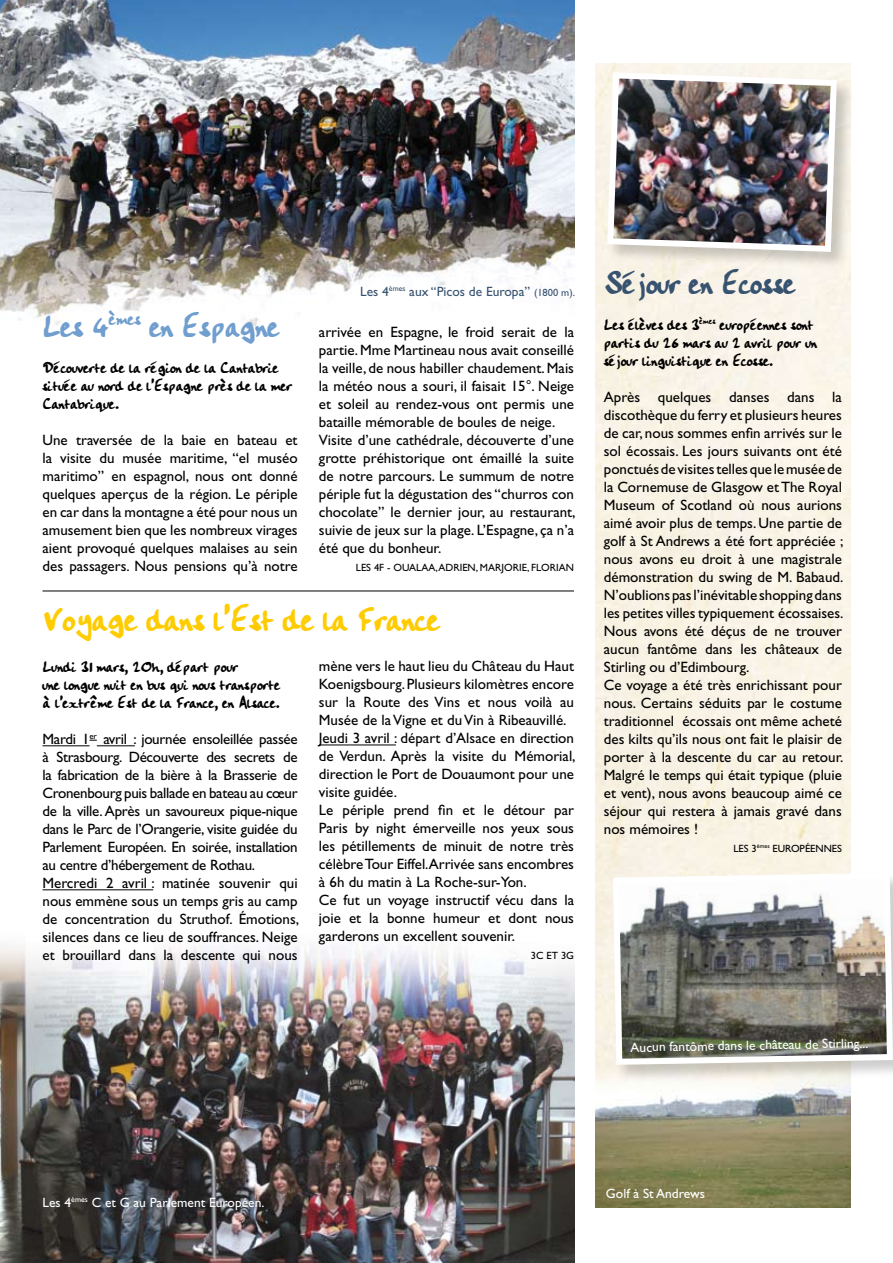
<style>
.page{position:relative;width:893px;height:1263px;background:#fff}
.page>*{position:absolute;margin:0;border:0;box-sizing:border-box;transform-origin:0 0}
.t1{font:39px "Handwriting Plain";color:#fecc00}
.t2{font:36px "Handwriting Plain";color:#6f9ecf}
.t3{font:36px "Handwriting Plain";color:#385370}
.t4{font:18px/18px "Handwriting Plain";color:#000}
.t5{font:15px/18px "Gill Sans";color:#000}
.t6{font:15px/18px "Gill Sans";letter-spacing:-.02em;color:#000}
.t7{font:13.5px "Gill Sans";color:#fff}
.t8{font:13.5px "Gill Sans";color:#385370}
.t9{font:10.5px "Gill Sans";color:#000}
.s1{font-size:10.5px}
</style>
<div class="page">
<img style="left:595px;top:64px;width:255px;height:1144px">
<img style="left:0;top:944px;width:574px;height:319px">
<img style="left:0;top:0;width:574px;height:329px">
<hr style="left:43px;top:745px;width:47px;height:1px;background:#000">
<hr style="left:97px;top:745px;width:38px;height:1px;background:#000">
<hr style="left:43px;top:889px;width:110px;height:1px;background:#000">
<hr style="left:43px;top:591px;width:531px;height:1px;background:#000">
<hr style="left:319px;top:744px;width:77px;height:1px;background:#000">
<div style="left:611px;top:871px;width:282px;height:212px;background:#000;opacity:.2"></div>
<svg style="left:610px;top:870px;width:283px;height:198px"></svg>
<div style="left:606px;top:71px;width:250px;height:201px;background:#000;opacity:.2"></div>
<img style="left:604px;top:69px;width:236px;height:186px">
<h2 class="t2" style="left:43px;top:300px;width:238px">Les 4<sup>èmes</sup> en Espagne</h2>
<p class="t4" style="left:43px;top:359px;width:251px">Découverte de la région de la Cantabrie située au nord de l’Espagne près de la mer<br>Cantabrique.</p>
<p class="t5" style="left:43px;top:431px;width:257px;text-align:justify">Une traversée de la baie en bateau et la visite du musée maritime, “el muséo maritimo” en espagnol, nous ont donné quelques aperçus de la région. Le périple en car dans la montagne a été pour nous un amusement bien que les nombreux virages aient provoqué quelques malaises au sein des passagers. Nous pensions qu’à notre</p>
<p class="t8" style="left:360px;top:284px;width:216px">Les 4<sup>èmes</sup> aux “Picos de Europa” <span class="s1">(1800 m).</span></p>
<p class="t5" style="left:319px;top:323px;width:258px">arrivée en Espagne, le froid serait de la partie. Mme Martineau nous avait conseillé la veille, de nous habiller chaudement. Mais la météo nous a souri, il faisait 15°. Neige et soleil au rendez-vous ont permis une bataille mémorable de boules de neige.<br>Visite d’une cathédrale, découverte d’une grotte préhistorique ont émaillé la suite de notre parcours. Le summum de notre périple fut la dégustation des “churros con chocolate” le dernier jour, au restaurant, suivie de jeux sur la plage. L’Espagne, ça n’a été que du bonheur.</p>
<p class="t9" style="left:356px;top:562px;width:46px">Les 4F - Oualaa</p>
<p class="t9" style="left:435px;top:562px;width:53px">, Adrien, Mar</p>
<p class="t9" style="left:501px;top:562px;width:74px">jorie, Florian</p>
<h1 class="t1" style="left:43px;top:591px;width:399px">Voyage dans l’Est de la France</h1>
<p class="t5" style="left:319px;top:657px;width:258px">mène vers le haut lieu du Château du Haut Koenigsbourg. Plusieurs kilomètres encore sur la Route des Vins et nous voilà au Musée de la Vigne et du Vin à Ribeauvillé.<br>Jeudi 3 avril : départ d’Alsace en direction de Verdun. Après la visite du Mémorial, direction le Port de Douaumont pour une visite guidée.<br>Le périple prend fin et le détour par Paris by night émerveille nos yeux sous les pétillements de minuit de notre très célèbre Tour Eiffel.Arrivée sans encombres à 6h du matin à La Roche-sur-Yon.<br>Ce fut un voyage instructif vécu dans la joie et la bonne humeur et dont nous garderons un excellent souvenir.</p>
<p class="t9" style="left:531px;top:950px;width:45px">3C et 3G</p>
<p class="t4" style="left:43px;top:658px;width:239px">Lundi 31 mars, 20h, départ pour<br>une longue nuit en bus qui nous transporte à l’extrême Est de la France, en Alsace.</p>
<p class="t6" style="left:43px;top:730px;width:258px">Mardi 1<sup>er</sup> avril : journée ensoleillée passée à Strasbourg. Découverte des secrets de la fabrication de la bière à la Brasserie de Cronenbourg puis ballade en bateau au cœur de la ville. Après un savoureux pique-nique dans le Parc de l’Orangerie, visite guidée du Parlement Européen. En soirée, installation au centre d’hébergement de Rothau.<br>Mercredi 2 avril : matinée souvenir qui nous emmène sous un temps gris au camp de concentration du Struthof. Émotions, silences dans ce lieu de souffrances. Neige et brouillard dans la descente qui nous</p>
<h2 class="t3" style="left:604px;top:257px;width:193px">Séjour en Ecosse</h2>
<p class="t4" style="left:604px;top:316px;width:215px">Les élèves des 3<sup>èmes</sup> européennes sont partis du 26 mars au 2 avril pour un séjour linguistique en Ecosse.</p>
<p class="t5" style="left:604px;top:388px;width:241px">Après quelques danses dans la discothèque du ferry et plusieurs heures de car, nous sommes enfin arrivés sur le sol écossais. Les jours suivants ont été ponctués de visites telles que le musée de la Cornemuse de Glasgow et The Royal Museum of Scotland où nous aurions aimé avoir plus de temps. Une partie de golf à St Andrews a été fort appréciée ; nous avons eu droit à une magistrale démonstration du swing de M. Babaud.<br>N’oublions pas l’inévitable shopping dans les petites villes typiquement écossaises.<br>Nous avons été déçus de ne trouver aucun fantôme dans les châteaux de Stirling ou d’Edimbourg.<br>Ce voyage a été très enrichissant pour nous. Certains séduits par le costume traditionnel écossais ont même acheté des kilts qu’ils nous ont fait le plaisir de porter à la descente du car au retour.<br>Malgré le temps qui était typique (pluie et vent), nous avons beaucoup aimé ce séjour qui restera à jamais gravé dans nos mémoires !</p>
<p class="t9" style="left:733px;top:842px;width:6px">les</p>
<p class="t9" style="left:751px;top:842px;width:86px">3<sup>èmes</sup> européennes</p>
<p class="t7" style="left:630px;top:1039px;width:239px;rotate:-1deg">Aucunfantôme dans le château de Stirling...</p>
<p class="t7" style="left:43px;top:1194px;width:223px">Les 4<sup>èmes</sup> C et G au Parlement Européen.</p>
<p class="t7" style="left:606px;top:1186px;width:101px">Golf à St Andrews</p>
</div>
